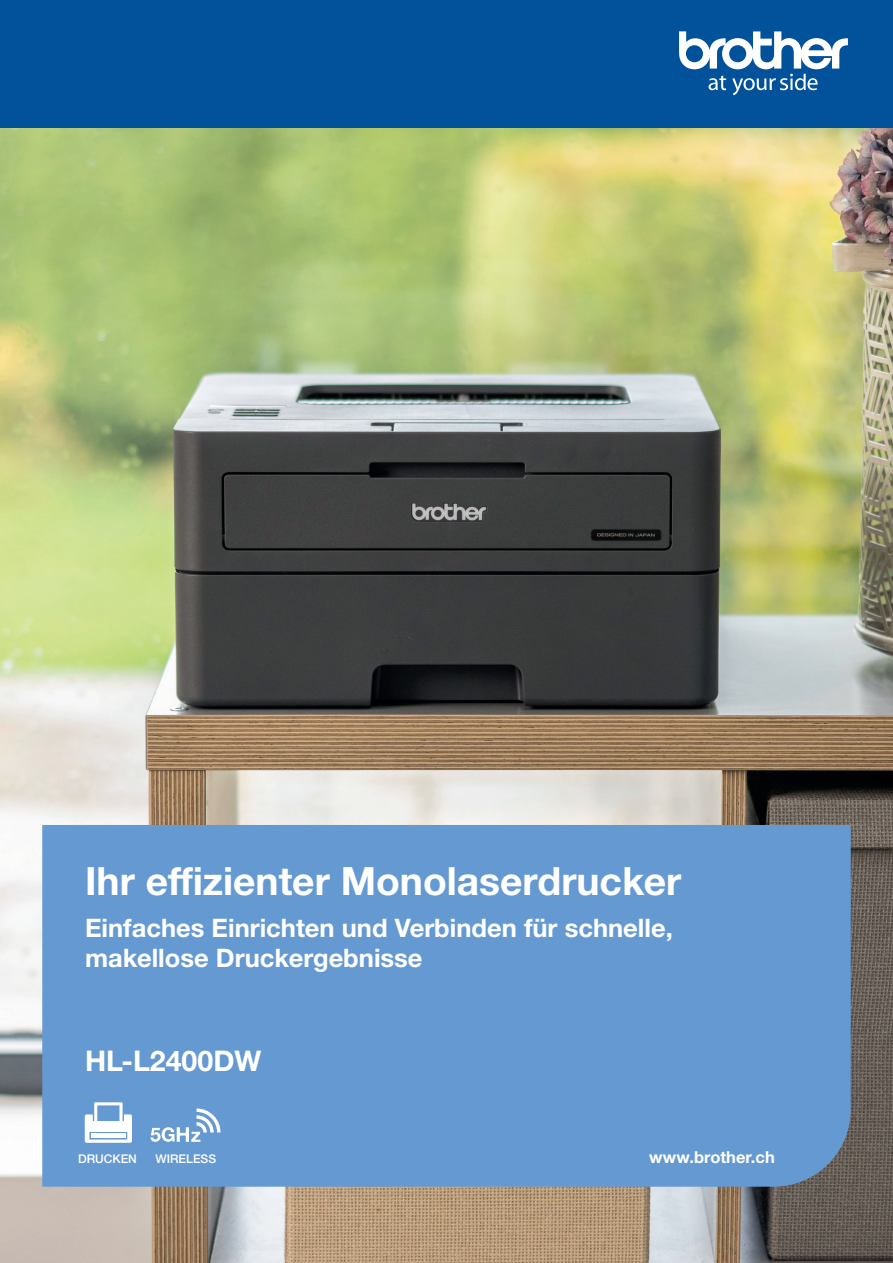
<style>
.page{position:relative;width:893px;height:1263px;background:#fff}
.page>*{position:absolute;margin:0;border:0;box-sizing:border-box;transform-origin:0 0}
.t1{font:700 39px "Helvetica Neue LTW1 G";color:#fff}
.t2{font:700 28.5px "Helvetica Neue LTW1 G";color:#fff}
.t3{font:700 25.5px/30px "Helvetica Neue LTW1 G";color:#fff}
.t4{font:700 16.5px "Helvetica Neue LTW1 G";color:#fff}
.t5{font:500 12px "Helvetica Neue LTW1 G";color:#fff}
</style>
<div class="page">
<img style="left:0;top:128px;width:893px;height:1135px">
<div style="left:0;top:0;width:893px;height:128px;background:#01519b"></div>
<svg style="left:679px;top:31px;width:169px;height:64px"></svg>
<div style="left:43px;top:825px;width:807px;height:361px;background:#6599d1"></div>
<svg style="left:85px;top:1102px;width:47px;height:41px"></svg>
<div style="left:91px;top:1133px;width:35px;height:5px;background:#fff"></div>
<svg style="left:150px;top:1108px;width:71px;height:34px"></svg>
<h1 class="t1" style="left:85px;top:857px;width:598px">Ihr effizienter Monolaserdrucker</h1>
<h1 class="t1" style="left:168px;top:857px;width:36px">f</h1>
<p class="t3" style="left:85px;top:913px;width:589px">Einfaches Einrichten und Verbinden für schnelle, makellose Druckergebnisse</p>
<p class="t2" style="left:85px;top:1043px;width:178px">HL-L2400DW</p>
<p class="t5" style="left:78px;top:1151px;width:60px">DRUCKEN</p>
<p class="t5" style="left:155px;top:1151px;width:62px">WIRELESS</p>
<p class="t5" style="left:83px;top:1151px;width:60px">DRUCKEN</p>
<p class="t4" style="left:649px;top:1147px;width:127px">www.brother.ch</p>
</div>
